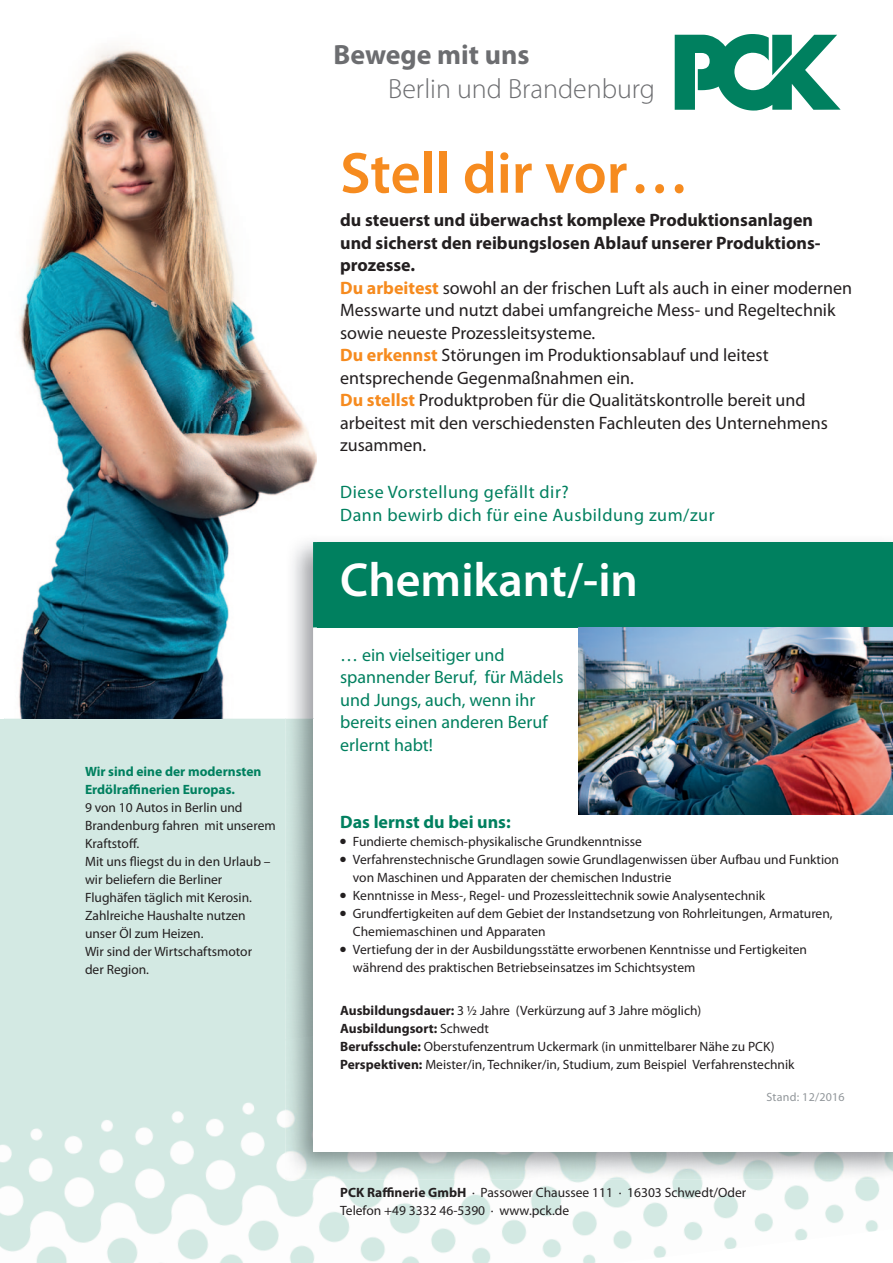
<style>
.page{position:relative;width:893px;height:1263px;background:#fff}
.page>*{position:absolute;margin:0;border:0;box-sizing:border-box;transform-origin:0 0}
.t1{font:600 58.5px "Myriad Pro";color:#f68b1f}
.t2{font:600 48px "Myriad Pro";color:#fff}
.t3{font:300 27.9px "Myriad Pro";color:#6c6d70}
.t4{font:700 27.9px "Myriad Pro";color:#6c6d70}
.t5{font:18px/22.5px "Myriad Pro";color:#231f20}
.t6{font:18px/22.5px "Myriad Pro";color:#00805f}
.t7{font:18px/22.5px "Myriad Pro";letter-spacing:.03em;color:#00805f}
.t8{font:700 18px "Myriad Pro";color:#00805f}
.t9{font:13.5px/18px "Myriad Pro";color:#231f20}
.t10{font:700 13.5px/18px "Myriad Pro";color:#00805f}
.t11{font:12px "Myriad Pro";letter-spacing:.02em;color:#91969a}
.s1{font-weight:700}
.s2{font-weight:700;color:#f68b1f}
</style>
<div class="page">
<img style="left:0;top:719px;width:880px;height:544px">
<img style="left:285px;top:720px;width:28px;height:316px">
<img style="left:285px;top:1036px;width:47px;height:143px">
<img style="left:332px;top:1151px;width:125px;height:28px">
<img style="left:457px;top:1151px;width:436px;height:28px">
<div style="left:313px;top:544px;width:580px;height:607px;background:#fff"></div>
<div style="left:313px;top:542px;width:580px;height:85px;background:#00805f"></div>
<svg style="left:675px;top:34px;width:166px;height:77px"></svg>
<img style="left:4px;top:48px;width:313px;height:671px">
<img style="left:4px;top:719px;width:281px;height:1px">
<svg style="left:285px;top:719px;width:28px;height:1px"></svg>
<img style="left:285px;top:534px;width:32px;height:185px">
<img style="left:313px;top:627px;width:4px;height:92px">
<img style="left:313px;top:542px;width:4px;height:85px">
<img style="left:578px;top:627px;width:315px;height:187px">
<p class="t10" style="left:85px;top:762px;width:178px">Wir sind eine der modernsten<br>Erdölraffinerien Europas.</p>
<p class="t9" style="left:85px;top:798px;width:192px">9 von 10 Autos in Berlin und<br>Brandenburg fahren mit unserem<br>Kraftstoff.<br>Mit uns fliegst du in den Urlaub – wir beliefern die Berliner<br>Flughäfen täglich mit Kerosin.<br>Zahlreiche Haushalte nutzen unser Öl zum Heizen.<br>Wir sind der Wirtschaftsmotor<br>der Region.</p>
<h3 class="t4" style="left:334px;top:39px;width:197px">Bewege mit uns</h3>
<h3 class="t3" style="left:388px;top:73px;width:268px">Berlin und Brandenburg</h3>
<h1 class="t1" style="left:340px;top:141px;width:350px">Stell dir vor …</h1>
<p class="t5" style="left:340px;top:209px;width:513px"><span class="s1">du steuerst und überwachst komplexe Produktionsanlagen<br>und sicherst den reibungslosen Ablauf unserer Produktions&shy;prozesse.<br></span><span class="s2">Du arbeitest</span> sowohl an der frischen Luft als auch in einer modernen Messwarte und nutzt dabei umfangreiche Mess- und Regeltechnik sowie neueste Prozessleitsysteme.<br><span class="s2">Du erkennst</span> Störungen im Produktionsablauf und leitest entsprechende Gegenmaßnahmen ein.<br><span class="s2">Du stellst</span> Produktproben für die Qualitätskontrolle bereit und arbeitest mit den verschiedensten Fachleuten des Unternehmens zusammen.</p>
<h3 class="t7" style="left:340px;top:481px;width:376px">Diese Vorstellung gefällt dir?<br>Dann bewirb dich für eine Ausbildung zum/zur</h3>
<h2 class="t2" style="left:340px;top:553px;width:299px">Chemikant/-in</h2>
<h3 class="t6" style="left:340px;top:644px;width:225px">… ein vielseitiger und spannender Beruf, für Mädels und Jungs, auch, wenn ihr bereits einen anderen Beruf erlernt habt!</h3>
<h3 class="t8" style="left:340px;top:812px;width:172px">Das lernst du bei uns:</h3>
<p class="t9" style="left:340px;top:832px;width:303px">● Fundierte chemisch-physikalische Grundkenntnisse</p>
<p class="t9" style="left:353px;top:850px;width:488px;text-indent:-13px">● Verfahrenstechnische Grundlagen sowie Grundlagenwissen über Aufbau und Funktion von Maschinen und Apparaten der chemischen Industrie</p>
<p class="t9" style="left:340px;top:886px;width:427px">● Kenntnisse in Mess-, Regel- und Prozessleittechnik sowie Analysentechnik</p>
<p class="t9" style="left:353px;top:904px;width:481px;text-indent:-13px">● Grundfertigkeiten auf dem Gebiet der Instandsetzung von Rohrleitungen, Armaturen,<br>Chemiemaschinen und Apparaten</p>
<p class="t9" style="left:353px;top:940px;width:456px;text-indent:-13px">● Vertiefung der in der Ausbildungsstätte erworbenen Kenntnisse und Fertigkeiten während des praktischen Betriebseinsatzes im Schichtsystem</p>
<p class="t9" style="left:340px;top:1002px;width:456px"><span class="s1">Ausbildungsdauer:</span> 3 ½ Jahre (Verkürzung auf 3 Jahre möglich)<br><span class="s1">Ausbildungsort:</span> Schwedt<br><span class="s1">Berufsschule:</span> Oberstufenzentrum Uckermark (in unmittelbarer Nähe zu PCK)<br><span class="s1">Perspektiven:</span> Meister/in, Techniker/in, Studium, zum Beispiel Verfahrenstechnik</p>
<p class="t11" style="left:766px;top:1090px;width:80px">Stand: 12/2016</p>
<p class="t9" style="left:340px;top:1183px;width:408px"><span class="s1">PCK Raffinerie GmbH</span> · Passower Chaussee 111 · 16303 Schwedt/Oder<br>Telefon +49 3332 46-5390 · www.pck.de</p>
</div>
